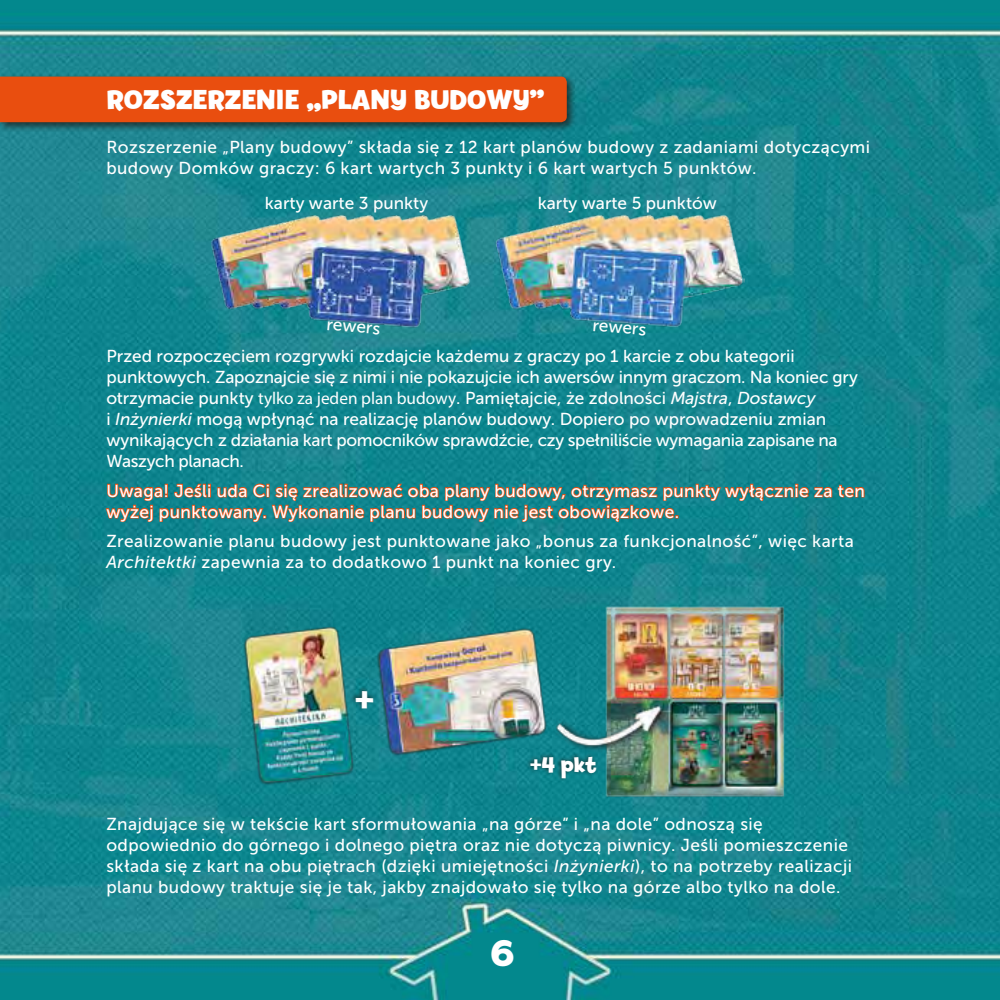
<style>
.page{position:relative;width:1000px;height:1000px;background:#fff}
.page>*{position:absolute;margin:0;border:0;box-sizing:border-box;transform-origin:0 0}
.t1{font:700 36px "Billy";color:#fff}
.t2{font:700 34.5px "Billy";color:#fff}
.t3{font:700 27px "Billy";color:#fff}
.t4{font:700 21px "Billy";color:#fff}
.t5{font:17.25px/21px "Museo Sans 500";letter-spacing:.025em;color:#fff}
.t6{font:17.25px/21px "Museo Sans 500";letter-spacing:-.005em;color:#fff}
.t7{font:17.25px "Museo Sans 500";color:#fff}
.s1{font-family:"Myriad Pro"}
.s2{font-style:italic}
</style>
<div class="page">
<img style="left:0;top:0;width:1000px;height:999px">
<div style="left:0;top:72px;width:576px;height:60px;background:#1d1d1b;opacity:.8"></div>
<div style="left:0;top:77px;width:566px;height:45px;background:#e94e0f"></div>
<img style="left:212px;top:207px;width:532px;height:121px">
<svg style="left:105px;top:482px;width:760px;height:49px;background:#44766e"></svg>
<img style="left:242px;top:603px;width:574px;height:200px">
<div style="left:524px;top:751px;width:75px;height:30px;background:#1d1d1b;opacity:.75"></div>
<div style="left:350px;top:684px;width:26px;height:26px;background:#1d1d1b;opacity:.75"></div>
<h3 class="t3" style="left:106px;top:82px;width:439px">ROZSZERZENIE „PLANY BUDOWY”</h3>
<p class="t5" style="left:106px;top:137px;width:765px">Rozszerzenie „Plany budowy” składa się z 12 kart planów budowy z zadaniami dotyczącymi budowy Domków graczy: 6 kart wartych 3 punkty i 6 kart wartych 5 punktów.</p>
<p class="t7" style="left:265px;top:193px;width:165px">karty warte 3 punkty</p>
<p class="t7" style="left:537px;top:193px;width:181px">karty warte 5 punktów</p>
<p class="t5" style="left:327px;top:313px;width:55px;rotate:5deg">rewers</p>
<p class="t5" style="left:593px;top:314px;width:55px;rotate:5deg">rewers</p>
<p class="t6" style="left:106px;top:345px;width:752px">Przed rozpoczęciem rozgrywki rozdajcie każdemu z graczy po 1 karcie z obu kategorii punktowych. Zapoznajcie się z nimi i nie pokazujcie ich awersów innym graczom. Na koniec gry otrzymacie punkty <span class="s1">tylko za jeden plan budowy</span>. Pamiętajcie, że zdolności <span class="s2">Majstra</span>, <span class="s2">Dostawcy<br></span>i <span class="s2">Inżynierki</span> mogą wpłynąć na realizację planów budowy. Dopiero po wprowadzeniu zmian wynikających z działania kart pomocników sprawdźcie, czy spełniliście wymagania zapisane na Waszych planach.</p>
<p class="t5" style="left:106px;top:480px;width:760px">Uwaga! Jeśli uda Ci się zrealizować oba plany budowy, otrzymasz punkty wyłącznie za ten wyżej punktowany. Wykonanie planu budowy nie jest obowiązkowe.</p>
<p class="t5" style="left:106px;top:530px;width:748px">Zrealizowanie planu budowy jest punktowane jako „bonus za funkcjonalność”, więc karta<br><span class="s2">Architektki</span> zapewnia za to dodatkowo 1 punkt na koniec gry.</p>
<h2 class="t2" style="left:355px;top:676px;width:20px">+</h2>
<p class="t4" style="left:530px;top:750px;width:68px">+4 pkt</p>
<p class="t5" style="left:106px;top:813px;width:747px">Znajdujące się w tekście kart sformułowania „na górze” i „na dole” odnoszą się odpowiednio do górnego i dolnego piętra oraz nie dotyczą piwnicy. Jeśli pomieszczenie składa się z kart na obu piętrach (dzięki umiejętności <span class="s2">Inżynierki</span>), to na potrzeby realizacji planu budowy traktuje się je tak, jakby znajdowało się tylko na górze albo tylko na dole.</p>
<h1 class="t1" style="left:490px;top:928px;width:25px">6</h1>
</div>
